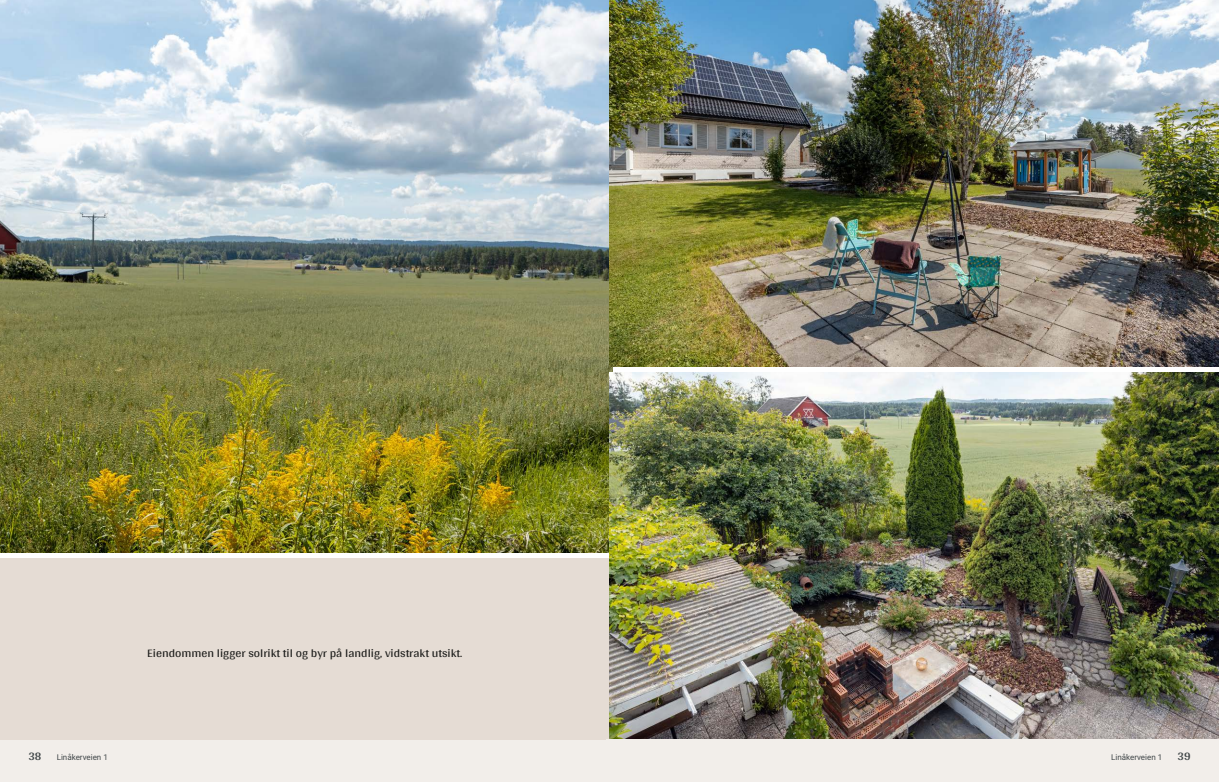
<style>
.page{position:relative;width:1219px;height:782px;background:#fff}
.page>*{position:absolute;margin:0;border:0;box-sizing:border-box;transform-origin:0 0}
.t1{font:12px "Arya";color:#1d1d1b}
.t2{font:700 12px "Arya";color:#414749}
.t3{font:8px "Roboto";color:#414749}
</style>
<div class="page">
<img style="left:0;top:0;width:612px;height:552px">
<div style="left:0;top:739px;width:612px;height:42px;background:#f2eeea"></div>
<div style="left:0;top:558px;width:612px;height:181px;background:#e5dcd4"></div>
<img style="left:609px;top:0;width:610px;height:367px">
<img style="left:609px;top:372px;width:610px;height:367px">
<div style="left:607px;top:739px;width:612px;height:42px;background:#f2eeea"></div>
<p class="t2" style="left:28px;top:749px;width:15px">38</p>
<p class="t3" style="left:57px;top:751px;width:53px">Linåkerveien 1</p>
<p class="t1" style="left:147px;top:645px;width:317px">Eiendommen ligger solrikt til og byr på landlig, vidstrakt utsikt.</p>
<p class="t3" style="left:1111px;top:751px;width:53px">Linåkerveien 1</p>
<p class="t2" style="left:1177px;top:749px;width:15px">39</p>
</div>
